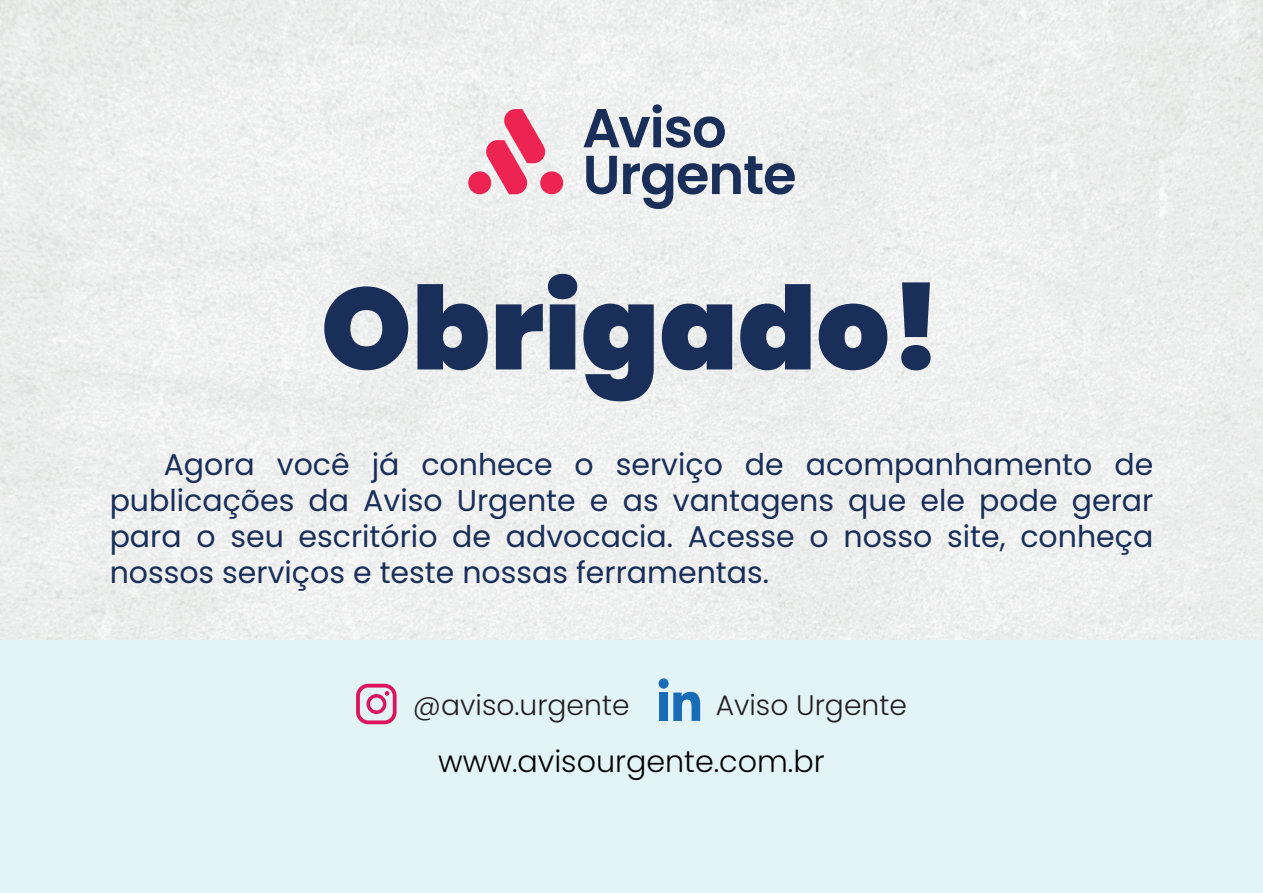
<style>
.page{position:relative;width:1263px;height:893px;background:#fff}
.page>*{position:absolute;margin:0;border:0;box-sizing:border-box;transform-origin:0 0}
.t1{font:900 115.35px "Poppins";color:#192e59}
.t2{font:300 30.15px "Poppins";color:#000001}
.t3{font:30px/36px "Poppins";color:#192e59;text-align:justify}
.t4{font:300 28.2px "Poppins";color:#231f20}
</style>
<div class="page">
<div style="left:0;top:0;width:1263px;height:495px;background:#eeefee"></div>
<div style="left:0;top:495px;width:1263px;height:145px;background:#eeefee"></div>
<div style="left:0;top:640px;width:1210px;height:253px;background:#e3f4f9"></div>
<div style="left:468px;top:171px;width:23px;height:23px;background:#ed2452;border-radius:50%"></div>
<div style="left:540px;top:171px;width:23px;height:23px;background:#ed2452;border-radius:50%"></div>
<svg style="left:483px;top:109px;width:65px;height:85px"></svg>
<svg style="left:623px;top:156px;width:172px;height:53px"></svg>
<svg style="left:586px;top:156px;width:31px;height:38px"></svg>
<svg style="left:583px;top:104px;width:142px;height:44px"></svg>
<svg style="left:356px;top:684px;width:41px;height:40px;background:#df96b8"></svg>
<svg style="left:673px;top:692px;width:27px;height:29px"></svg>
<div style="left:659px;top:693px;width:9px;height:28px;background:#186bb6"></div>
<div style="left:659px;top:678px;width:10px;height:11px;background:#186bb6;border-radius:50%"></div>
<h1 class="t1" style="left:321px;top:262px;width:623px">Obrigado!</h1>
<p class="t3" style="left:110px;top:446px;width:1045px;text-indent:54px">Agora você já conhece o serviço de acompanhamento de publicações da Aviso Urgente e as vantagens que ele pode gerar para o seu escritório de advocacia. Acesse o nosso site, conheça nossos serviços e teste nossas ferramentas.</p>
<p class="t4" style="left:413px;top:689px;width:218px">@aviso.urgente</p>
<p class="t4" style="left:716px;top:688px;width:193px">Aviso Urgente</p>
<p class="t2" style="left:438px;top:744px;width:388px">www.avisourgente.com.br</p>
</div>
